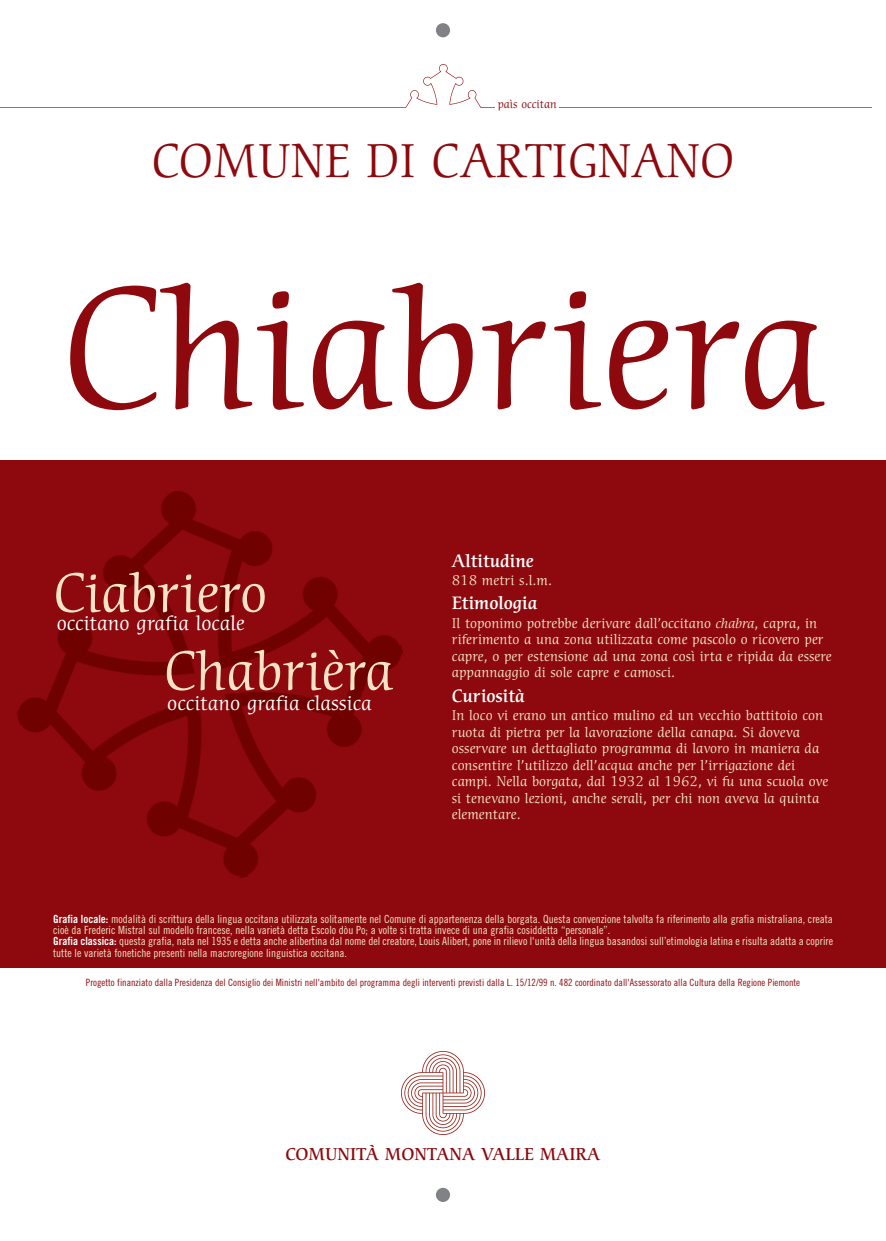
<style>
.page{position:relative;width:886px;height:1241px;background:#fff}
.page>*{position:absolute;margin:0;border:0;box-sizing:border-box;transform-origin:0 0}
.t1{font:167.5px "Cerigo";color:#8d090d}
.t2{font:53.75px "Cerigo";color:#f5e3c8}
.t3{font:46.25px "Cerigo";color:#8d090d}
.t4{font:20px "Cerigo";color:#fff}
.t5{font:500 17.5px "Cerigo";color:#fff}
.t6{font:500 16.75px "Cerigo";color:#8d090d}
.t7{font:13.75px/16.5px "Cerigo";color:#f5e3c8}
.t8{font:11.25px/11.2px "Trade Gothic Cond Eighteen";color:#f5e3c8}
.t9{font:11.25px "Cerigo";color:#8d090d}
.t10{font:10px "Trade Gothic Cond Eighteen";color:#8d090d}
.s1{font-style:italic}
.s2{font-family:"Trade Gothic Bold Cond Twenty";color:#fff}
</style>
<div class="page">
<div style="left:436px;top:23px;width:14px;height:14px;background:#808285;border-radius:50%"></div>
<div style="left:436px;top:1187px;width:14px;height:14px;background:#808285;border-radius:50%"></div>
<img style="left:405px;top:65px;width:76px;height:42px">
<div style="left:0;top:461px;width:886px;height:506px;background:#8d090d"></div>
<img style="left:0;top:460px;width:436px;height:418px">
<img style="left:401px;top:1051px;width:84px;height:83px">
<p class="t9" style="left:498px;top:100px;width:60px">paìs occitan</p>
<h3 class="t3" style="left:151px;top:143px;width:585px">COMUNE DI CARTIGNANO</h3>
<h1 class="t1" style="left:61px;top:284px;width:766px">Chiabriera</h1>
<h2 class="t2" style="left:53px;top:572px;width:216px">Ciabriero</h2>
<h3 class="t4" style="left:57px;top:615px;width:190px">occitano grafia locale</h3>
<h2 class="t2" style="left:164px;top:650px;width:231px">Chabrièra</h2>
<h3 class="t4" style="left:167px;top:695px;width:206px">occitano grafia classica</h3>
<h3 class="t5" style="left:452px;top:553px;width:83px">Altitudine</h3>
<p class="t7" style="left:452px;top:573px;width:102px">818 metri s.l.m.</p>
<h3 class="t5" style="left:452px;top:596px;width:87px">Etimologia</h3>
<p class="t7" style="left:452px;top:616px;width:381px">Il toponimo potrebbe derivare dall’occitano <span class="s1">chabra</span>, capra, in riferimento a una zona utilizzata come pascolo o ricovero per capre, o per estensione ad una zona così irta e ripida da essere appannaggio di sole capre e camosci.</p>
<h3 class="t5" style="left:452px;top:688px;width:75px">Curiosità</h3>
<p class="t7" style="left:452px;top:708px;width:378px">In loco vi erano un antico mulino ed un vecchio battitoio con ruota di pietra per la lavorazione della canapa. Si doveva osservare un dettagliato programma di lavoro in maniera da consentire l’utilizzo dell’acqua anche per l’irrigazione dei campi. Nella borgata, dal 1932 al 1962, vi fu una scuola ove si tenevano lezioni, anche serali, per chi non aveva la quinta elementare.</p>
<p class="t8" style="left:53px;top:914px;width:781px"><span class="s2">Grafia locale:</span> modalità di scrittura della lingua occitana utilizzata solitamente nel Comune di appartenenza della borgata. Questa convenzione talvolta fa riferimento alla grafia mistraliana, creata cioè da Frederic Mistral sul modello francese, nella varietà detta Escolo dòu Po; a volte si tratta invece di una grafia cosiddetta “personale”.<br><span class="s2">Grafia classica:</span> questa grafia, nata nel 1935 e detta anche alibertina dal nome del creatore, Louis Alibert, pone in rilievo l'unità della lingua basandosi sull’etimologia latina e risulta adatta a coprire tutte le varietà fonetiche presenti nella macroregione linguistica occitana.</p>
<p class="t10" style="left:86px;top:978px;width:716px">Progetto finanziato dalla Presidenza del Consiglio dei Ministri nell'ambito del programma degli interventi previsti dalla L. 15/12/99 n. 482 coordinato dall'Assessorato alla Cultura della Regione Piemonte</p>
<h3 class="t6" style="left:286px;top:1147px;width:316px">COMUNITÀ MONTANA VALLE MAIRA</h3>
</div>
